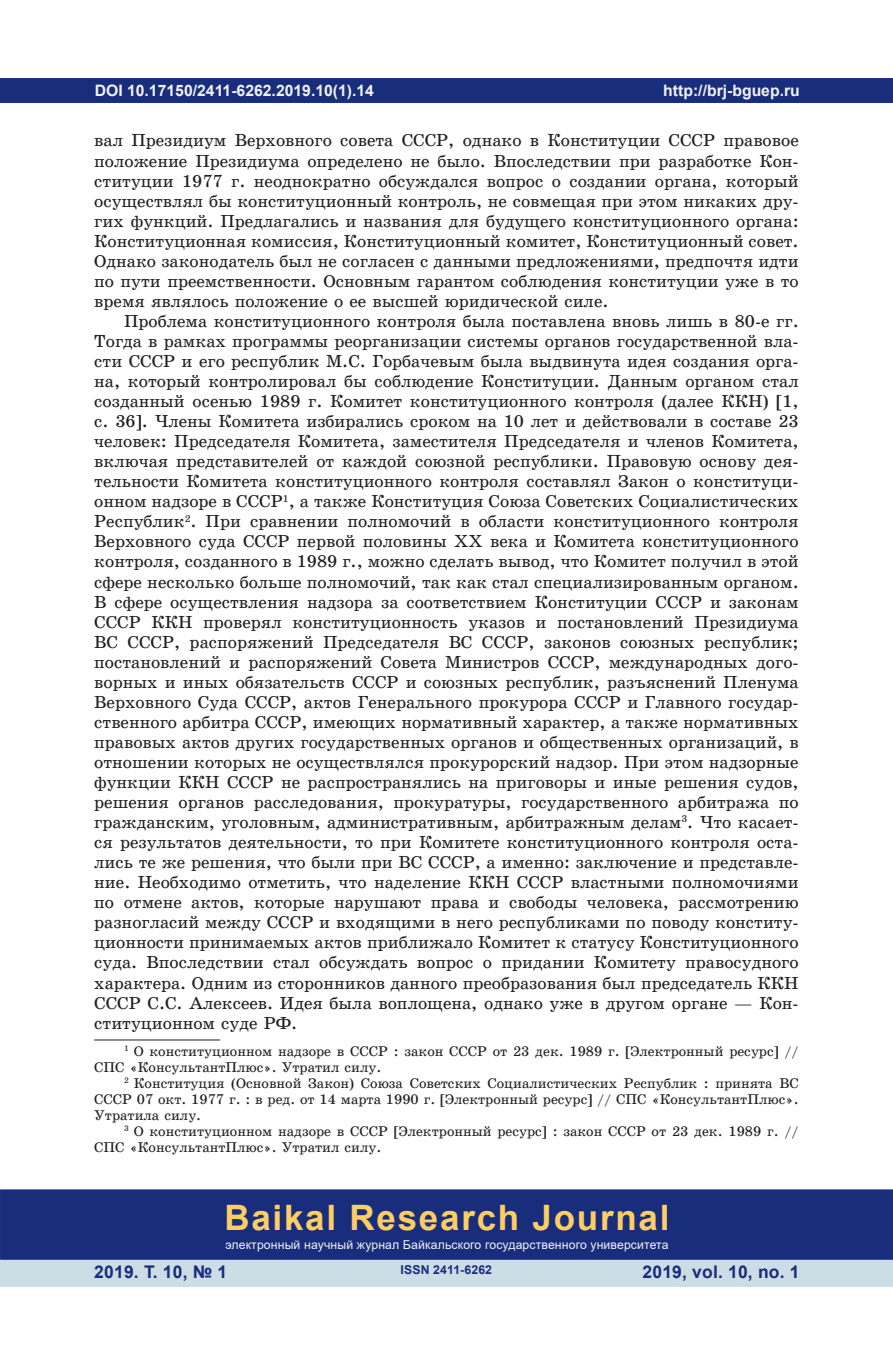
<style>
.page{position:relative;width:893px;height:1360px;background:#fff}
.page>*{position:absolute;margin:0;border:0;box-sizing:border-box;transform-origin:0 0}
.t1{font:700 35px "Arial";letter-spacing:.05em;color:#fecd64}
.t2{font:17.5px/19.9px "School Book C";color:#231f20;text-align:justify}
.t3{font:700 17.5px "Arial";letter-spacing:.01em;color:#182d7c}
.t4{font:700 15.75px "Arial";color:#f2f3f4}
.t5{font:14.17px/15.9px "School Book C";color:#231f20}
.t6{font:12.25px "Arial";letter-spacing:.01em;color:#f2f3f4}
.t7{font:700 12.25px "Arial";letter-spacing:.01em;color:#182d7c}
</style>
<div class="page">
<div style="left:0;top:78px;width:893px;height:25px;background:#182d7c"></div>
<div style="left:0;top:1258px;width:893px;height:28px;background:#cddde6"></div>
<div style="left:0;top:1189px;width:893px;height:70px;background:#182d7c;border:2px solid #182d7c"></div>
<hr style="left:94px;top:1039px;width:126px;height:1px;background:#231f20">
<p class="t4" style="left:95px;top:79px;width:281px">DOI 10.17150/2411-6262.2019.10(1).14</p>
<p class="t2" style="left:94px;top:131px;width:706px">вал Президиум Верховного совета СССР, однако в Конституции СССР правовое положение Президиума определено не было. Впоследствии при разработке Кон&shy;ституции 1977 г. неоднократно обсуждался вопрос о создании органа, который осуществлял бы конституционный контроль, не совмещая при этом никаких дру&shy;гих функций. Предлагались и названия для будущего конституционного органа:<br>Конституционная комиссия, Конституционный комитет, Конституционный совет.<br>Однако законодатель был не согласен с данными предложениями, предпочтя идти по пути преемственности. Основным гарантом соблюдения конституции уже в то время являлось положение о ее высшей юридической силе.</p>
<p class="t2" style="left:94px;top:311px;width:706px;text-indent:30px">Проблема конституционного контроля была поставлена вновь лишь в 80-е гг.<br>Тогда в рамках программы реорганизации системы органов государственной вла&shy;сти СССР и его республик М.С. Горбачевым была выдвинута идея создания орга&shy;на, который контролировал бы соблюдение Конституции. Данным органом стал созданный осенью 1989 г. Комитет конституционного контроля (далее ККН) [1, с. 36]. Члены Комитета избирались сроком на 10 лет и действовали в составе 23 человек: Председателя Комитета, заместителя Председателя и членов Комитета, включая представителей от каждой союзной республики. Правовую основу дея&shy;тельности Комитета конституционного контроля составлял Закон о конституци&shy;онном надзоре в СССР<sup>1</sup>, а также Конституция Союза Советских Социалистических Республик<sup>2</sup>. При сравнении полномочий в области конституционного контроля Верховного суда СССР первой половины ХХ века и Комитета конституционного контроля, созданного в 1989 г., можно сделать вывод, что Комитет получил в этой сфере несколько больше полномочий, так как стал специализированным органом.<br>В сфере осуществления надзора за соответствием Конституции СССР и законам СССР ККН проверял конституционность указов и постановлений Президиума ВС СССР, распоряжений Председателя ВС СССР, законов союзных республик; постановлений и распоряжений Совета Министров СССР, международных дого&shy;ворных и иных обязательств СССР и союзных республик, разъяснений Пленума Верховного Суда СССР, актов Генерального прокурора СССР и Главного государ&shy;ственного арбитра СССР, имеющих нормативный характер, а также нормативных правовых актов других государственных органов и общественных организаций, в отношении которых не осуществлялся прокурорский надзор. При этом надзорные функции ККН СССР не распространялись на приговоры и иные решения судов, решения органов расследования, прокуратуры, государственного арбитража по гражданским, уголовным, административным, арбитражным делам<sup>3</sup>. Что касает&shy;ся результатов деятельности, то при Комитете конституционного контроля оста&shy;лись те же решения, что были при ВС СССР, а именно: заключение и представле&shy;ние. Необходимо отметить, что наделение ККН СССР властными полномочиями по отмене актов, которые нарушают права и свободы человека, рассмотрению разногласий между СССР и входящими в него республиками по поводу конститу&shy;ционности принимаемых актов приближало Комитет к статусу Конституционного суда. Впоследствии стал обсуждать вопрос о придании Комитету правосудного характера. Одним из сторонников данного преобразования был председатель ККН СССР С.С. Алексеев. Идея была воплощена, однако уже в другом органе — Кон&shy;ституционном суде РФ.</p>
<p class="t5" style="left:94px;top:1043px;width:706px;text-indent:30px"><sup>1</sup> О конституционном надзоре в СССР : закон СССР от 23 дек. 1989 г. [Электронный ресурс] //<br>СПС «КонсультантПлюс». Утратил силу.</p>
<p class="t5" style="left:94px;top:1075px;width:706px;text-align:justify;text-indent:30px"><sup>2</sup> Конституция (Основной Закон) Союза Советских Социалистических Республик : принята ВС СССР 07 окт. 1977 г. : в ред. от 14 марта 1990 г. [Электронный ресурс] // СПС «КонсультантПлюс».<br>Утратила силу.</p>
<p class="t5" style="left:94px;top:1122px;width:706px;text-indent:30px"><sup>3</sup> О конституционном надзоре в СССР [Электронный ресурс] : закон СССР от 23 дек. 1989 г. //<br>СПС «КонсультантПлюс». Утратил силу.</p>
<p class="t4" style="left:663px;top:79px;width:138px">http://brj-bguep.ru</p>
<p class="t4" style="left:357px;top:79px;width:10px">5</p>
<h1 class="t1" style="left:224px;top:1192px;width:447px">Baikal Research Journal</h1>
<p class="t6" style="left:225px;top:1236px;width:445px">электронный научный журнал Байкальского государственного университета</p>
<p class="t3" style="left:94px;top:1259px;width:135px">2019. Т. 10, № 1</p>
<p class="t7" style="left:401px;top:1261px;width:93px">ISSN 2411-6262</p>
<p class="t3" style="left:643px;top:1259px;width:159px">2019, vol. 10, no. 1</p>
</div>
